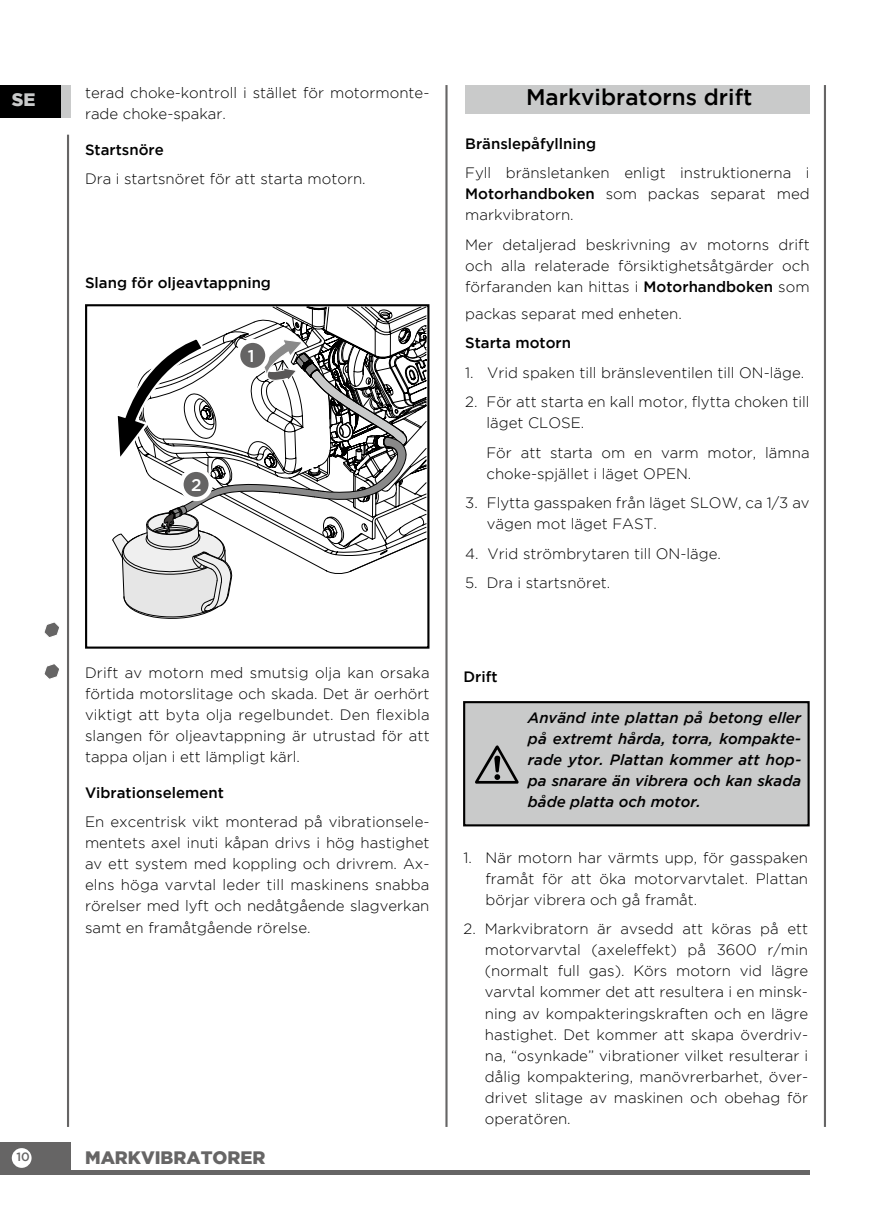
<style>
.page{position:relative;width:893px;height:1212px;background:#fff}
.page>*{position:absolute;margin:0;border:0;box-sizing:border-box;transform-origin:0 0}
.t1{font:500 22.5px "Gotham";color:#000}
.t2{font:900 18px "Gotham";color:#666565}
.t3{font:900 18px "Gotham";color:#c9caca}
.t4{font:500 17.1px "Gotham";color:#fff}
.t5{font:300 15px/21px "Gotham";color:#000;text-align:justify}
.t6{font:italic 500 15px/21px "Gotham";color:#000;text-align:justify}
.t7{font:500 15px "Gotham";color:#000}
.t8{font:500 12px "Gotham";color:#666565}
.s1{font-weight:500}
</style>
<div class="page">
<div style="left:0;top:1142px;width:71px;height:32px;background:#666565"></div>
<div style="left:0;top:85px;width:71px;height:32px;background:#000"></div>
<hr style="left:71px;top:1170px;width:738px;height:4px;background:#666565">
<div style="left:12px;top:1148px;width:20px;height:20px;background:#fff;border-radius:50%"></div>
<div style="left:62px;top:85px;width:9px;height:32px;background:#c9caca"></div>
<hr style="left:67px;top:135px;width:2px;height:992px;background:#666565">
<hr style="left:445px;top:85px;width:3px;height:1042px;background:#666565">
<hr style="left:824px;top:85px;width:2px;height:1042px;background:#666565">
<svg style="left:44px;top:622px;width:15px;height:15px"></svg>
<svg style="left:44px;top:664px;width:15px;height:15px"></svg>
<div style="left:465px;top:85px;width:345px;height:29px;background:#c9caca"></div>
<div style="left:463px;top:701px;width:347px;height:125px;background:#c9caca;border:2px solid #000"></div>
<svg style="left:475px;top:745px;width:44px;height:39px"></svg>
<svg style="left:112px;top:307px;width:314px;height:312px"></svg>
<div style="left:238px;top:341px;width:29px;height:29px;background:#656464;border-radius:50%"></div>
<div style="left:236px;top:339px;width:33px;height:33px;border:4px solid #fff;border-radius:50%"></div>
<svg style="left:181px;top:470px;width:30px;height:29px"></svg>
<div style="left:179px;top:468px;width:34px;height:33px;border:4px solid #fff;border-radius:50%"></div>
<div style="left:85px;top:304px;width:344px;height:345px;border:2px solid #000"></div>
<p class="t3" style="left:12px;top:90px;width:25px">SE</p>
<p class="t5" style="left:85px;top:82px;width:346px">terad choke-kontroll i stället för motormonte&shy;rade choke-spakar.</p>
<p class="t7" style="left:85px;top:141px;width:80px">Startsnöre</p>
<p class="t5" style="left:85px;top:168px;width:282px">Dra i startsnöret för att starta motorn.</p>
<p class="t7" style="left:85px;top:274px;width:187px">Slang för oljeavtappning</p>
<p class="t4" style="left:191px;top:475px;width:12px">2</p>
<p class="t4" style="left:248px;top:346px;width:8px">1</p>
<p class="t5" style="left:85px;top:662px;width:346px">Drift av motorn med smutsig olja kan orsaka förtida motorslitage och skada. Det är oerhört viktigt att byta olja regelbundet. Den flexibla slangen för oljeavtappning är utrustad för att tappa oljan i ett lämpligt kärl.</p>
<p class="t7" style="left:85px;top:784px;width:140px">Vibrationselement</p>
<p class="t5" style="left:85px;top:811px;width:346px">En excentrisk vikt monterad på vibrationsele&shy;mentets axel inuti kåpan drivs i hög hastighet av ett system med koppling och drivrem. Ax&shy;elns höga varvtal leder till maskinens snabba rörelser med lyft och nedåtgående slagverkan samt en framåtgående rörelse.</p>
<p class="t8" style="left:16px;top:1150px;width:15px">10</p>
<p class="t2" style="left:85px;top:1147px;width:182px">MARKVIBRATORER</p>
<h1 class="t1" style="left:526px;top:84px;width:228px">Markvibratorns drift</h1>
<p class="t7" style="left:465px;top:135px;width:132px">Bränslepåfyllning</p>
<p class="t5" style="left:465px;top:162px;width:346px">Fyll bränsletanken enligt instruktionerna i <span class="s1">Motorhandboken</span> som packas separat med markvibratorn.</p>
<p class="t5" style="left:465px;top:234px;width:346px">Mer detaljerad beskrivning av motorns drift och alla relaterade försiktighetsåtgärder och förfaranden kan hittas i <span class="s1">Motorhandboken</span> som</p>
<p class="t5" style="left:465px;top:303px;width:218px">packas separat med enheten.</p>
<p class="t7" style="left:465px;top:334px;width:107px">Starta motorn</p>
<p class="t5" style="left:465px;top:362px;width:341px">1. Vrid spaken till bränsleventilen till ON-läge.</p>
<p class="t5" style="left:486px;top:391px;width:325px;text-indent:-21px">2. För att starta en kall motor, flytta choken till läget CLOSE.</p>
<p class="t5" style="left:486px;top:442px;width:325px">För att starta om en varm motor, lämna choke-spjället i läget OPEN.</p>
<p class="t5" style="left:487px;top:492px;width:324px;text-indent:-22px">3. Flytta gasspaken från läget SLOW, ca 1/3 av vägen mot läget FAST.</p>
<p class="t5" style="left:465px;top:543px;width:257px">4. Vrid strömbrytaren till ON-läge.</p>
<p class="t5" style="left:465px;top:572px;width:147px">5. Dra i startsnöret.</p>
<p class="t7" style="left:463px;top:668px;width:36px">Drift</p>
<p class="t6" style="left:528px;top:707px;width:275px">Använd inte plattan på betong eller på extremt hårda, torra, kompakte&shy;rade ytor. Plattan kommer att hop&shy;pa snarare än vibrera och kan skada både platta och motor.</p>
<p class="t5" style="left:485px;top:847px;width:324px;text-indent:-22px">1. När motorn har värmts upp, för gasspaken framåt för att öka motorvarvtalet. Plattan börjar vibrera och gå framåt.</p>
<p class="t5" style="left:485px;top:918px;width:325px;text-indent:-21px">2. Markvibratorn är avsedd att köras på ett motorvarvtal (axeleffekt) på 3600 r/min (normalt full gas). Körs motorn vid lägre varvtal kommer det att resultera i en minsk&shy;ning av kompakteringskraften och en lägre hastighet. Det kommer att skapa överdriv&shy;na, “osynkade” vibrationer vilket resulterar i dålig kompaktering, manövrerbarhet, över&shy;drivet slitage av maskinen och obehag för operatören.</p>
</div>
